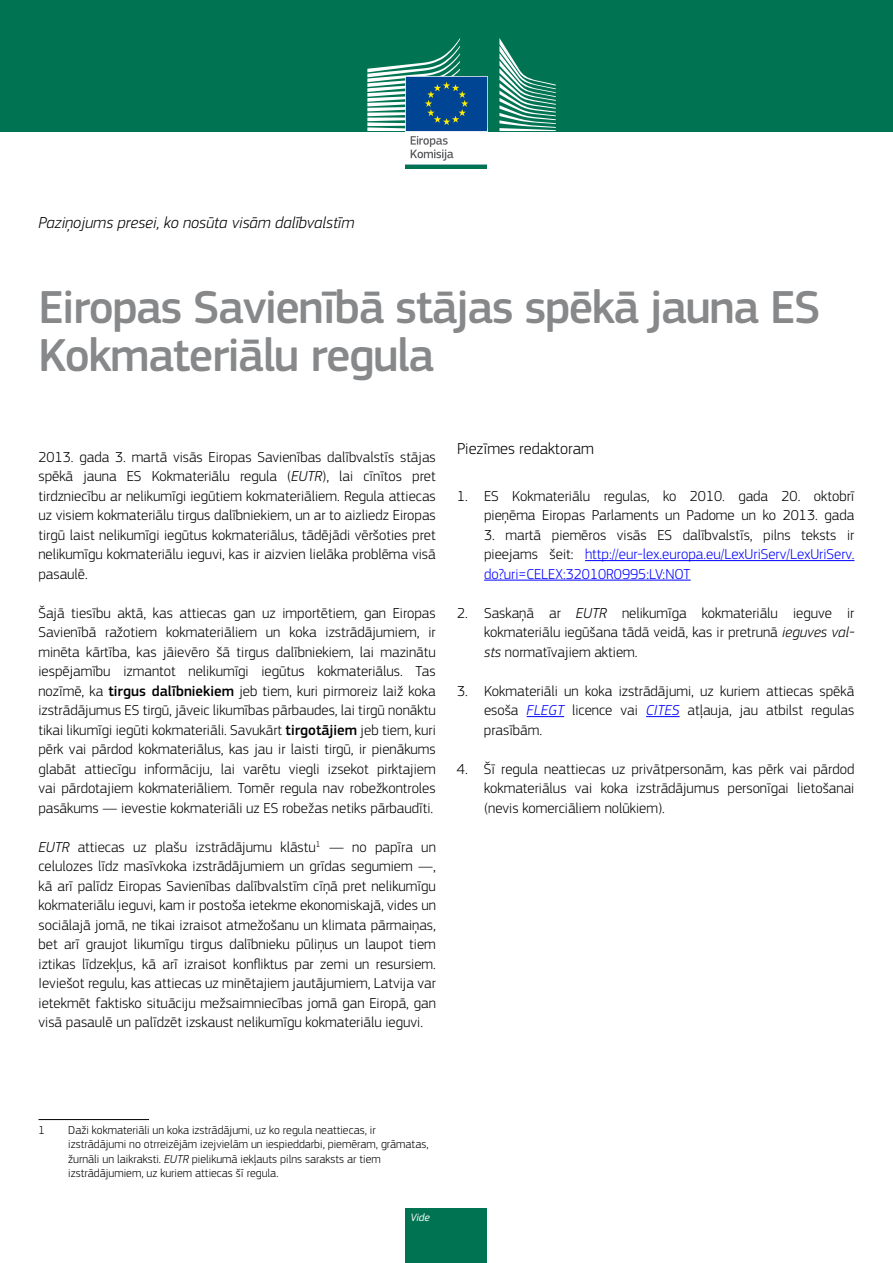
<style>
.page{position:relative;width:893px;height:1263px;background:#fff}
.page>*{position:absolute;margin:0;border:0;box-sizing:border-box;transform-origin:0 0}
.t1{font:500 48px/48px "PF Square Sans Pro";letter-spacing:-.03em;color:#87888a}
.t2{font:italic 300 16.5px "PF Square Sans Pro";color:#000}
.t3{font:300 16.5px "PF Square Sans Pro";color:#000}
.t4{font:300 15px/19.5px "PF Square Sans Pro";color:#000;text-align:justify}
.t5{font:300 15px/19.5px "PF Square Sans Pro";color:#00f;text-align:justify}
.t6{font:300 12px/14.4px "PF Square Sans Pro";color:#000}
.t7{font:italic 11.1px "PF Square Sans Pro";color:#fff}
.s1{font-style:italic}
.s2{font-weight:500}
.s3{color:#000}
.s4{font-style:italic;color:#00f}
</style>
<div class="page">
<div style="left:0;top:0;width:893px;height:131px;background:#007452"></div>
<div style="left:406px;top:1209px;width:81px;height:54px;background:#007452"></div>
<div style="left:406px;top:164px;width:81px;height:5px;background:#007452"></div>
<svg style="left:499px;top:38px;width:57px;height:93px"></svg>
<svg style="left:367px;top:38px;width:121px;height:127px"></svg>
<hr style="left:39px;top:1119px;width:110px;height:1px;background:#000">
<hr style="left:585px;top:560px;width:269px;height:1px;background:#00f">
<hr style="left:484px;top:580px;width:207px;height:1px;background:#00f">
<hr style="left:527px;top:716px;width:37px;height:1px;background:#00f">
<hr style="left:646px;top:716px;width:34px;height:1px;background:#00f">
<p class="t2" style="left:39px;top:212px;width:317px">Paziņojums presei, ko nosūta visām dalībvalstīm</p>
<h1 class="t1" style="left:39px;top:285px;width:783px">Eiropas Savienībā stājas spēkā jauna ES<br>Kokmateriālu regula</h1>
<p class="t4" style="left:38px;top:447px;width:399px">2013. gada 3. martā visās Eiropas Savienības dalībvalstīs stājas spēkā jauna ES Kokmateriālu regula (<span class="s1">EUTR</span>), lai cīnītos pret tirdzniecību ar nelikumīgi iegūtiem kokmateriāliem. Regula attiecas uz visiem kokmateriālu tirgus dalībniekiem, un ar to aizliedz Eiropas tirgū laist nelikumīgi iegūtus kokmateriālus, tādējādi vēršoties pret nelikumīgu kokmateriālu ieguvi, kas ir aizvien lielāka problēma visā pasaulē.</p>
<p class="t4" style="left:38px;top:603px;width:399px">Šajā tiesību aktā, kas attiecas gan uz importētiem, gan Eiropas Savienībā ražotiem kokmateriāliem un koka izstrādājumiem, ir minēta kārtība, kas jāievēro šā tirgus dalībniekiem, lai mazinātu iespējamību izmantot nelikumīgi iegūtus kokmateriālus. Tas nozīmē, ka <span class="s2">tirgus dalībniekiem</span> jeb tiem, kuri pirmoreiz laiž koka izstrādājumus ES tirgū, jāveic likumības pārbaudes, lai tirgū nonāktu tikai likumīgi iegūti kokmateriāli. Savukārt <span class="s2">tirgotājiem</span> jeb tiem, kuri pērk vai pārdod kokmateriālus, kas jau ir laisti tirgū, ir pienākums glabāt attiecīgu informāciju, lai varētu viegli izsekot pirktajiem vai pārdotajiem kokmateriāliem. Tomēr regula nav robežkontroles pasākums — ievestie kokmateriāli uz ES robežas netiks pārbaudīti.</p>
<p class="t4" style="left:38px;top:837px;width:399px"><span class="s1">EUTR</span> attiecas uz plašu izstrādājumu klāstu<sup>1</sup> — no papīra un celulozes līdz masīvkoka izstrādājumiem un grīdas segumiem —, kā arī palīdz Eiropas Savienības dalībvalstīm cīņā pret nelikumīgu kokmateriālu ieguvi, kam ir postoša ietekme ekonomiskajā, vides un sociālajā jomā, ne tikai izraisot atmežošanu un klimata pārmaiņas, bet arī graujot likumīgu tirgus dalībnieku pūliņus un laupot tiem iztikas līdzekļus, kā arī izraisot konfliktus par zemi un resursiem.<br>Ieviešot regulu, kas attiecas uz minētajiem jautājumiem, Latvija var ietekmēt faktisko situāciju mežsaimniecības jomā gan Eiropā, gan visā pasaulē un palīdzēt izskaust nelikumīgu kokmateriālu ieguvi.</p>
<p class="t3" style="left:457px;top:439px;width:138px">Piezīmes redaktoram</p>
<p class="t4" style="left:457px;top:486px;width:399px;text-align:right">1. ES Kokmateriālu regulas, ko 2010. gada 20. oktobrī pieņēma Eiropas Parlaments un Padome un ko 2013. gada</p>
<p class="t5" style="left:484px;top:525px;width:372px"><span class="s3">3. martā piemēros visās ES dalībvalstīs, pilns teksts ir pieejams šeit:</span> http://eur-lex.europa.eu/LexUriServ/LexUriServ. do?uri=CELEX:32010R0995:LV:NOT</p>
<p class="t4" style="left:484px;top:603px;width:372px;text-indent:-27px">2. Saskaņā ar <span class="s1">EUTR</span> nelikumīga kokmateriālu ieguve ir kokmateriālu iegūšana tādā veidā, kas ir pretrunā <span class="s1">ieguves val&shy;sts</span> normatīvajiem aktiem.</p>
<p class="t4" style="left:484px;top:681px;width:372px;text-indent:-27px">3. Kokmateriāli un koka izstrādājumi, uz kuriem attiecas spēkā esoša <span class="s4">FLEGT</span> licence vai <span class="s4">CITES</span> atļauja, jau atbilst regulas prasībām.</p>
<p class="t4" style="left:484px;top:759px;width:372px;text-indent:-27px">4. Šī regula neattiecas uz privātpersonām, kas pērk vai pārdod kokmateriālus vai koka izstrādājumus personīgai lietošanai (nevis komerciāliem nolūkiem).</p>
<p class="t6" style="left:39px;top:1123px;width:8px">1</p>
<p class="t6" style="left:68px;top:1123px;width:362px">Daži kokmateriāli un koka izstrādājumi, uz ko regula neattiecas, ir izstrādājumi no otrreizējām izejvielām un iespieddarbi, piemēram, grāmatas, žurnāli un laikraksti. <span class="s1">EUTR</span> pielikumā iekļauts pilns saraksts ar tiem izstrādājumiem, uz kuriem attiecas šī regula.</p>
<p class="t7" style="left:410px;top:1211px;width:21px">Vide</p>
</div>
